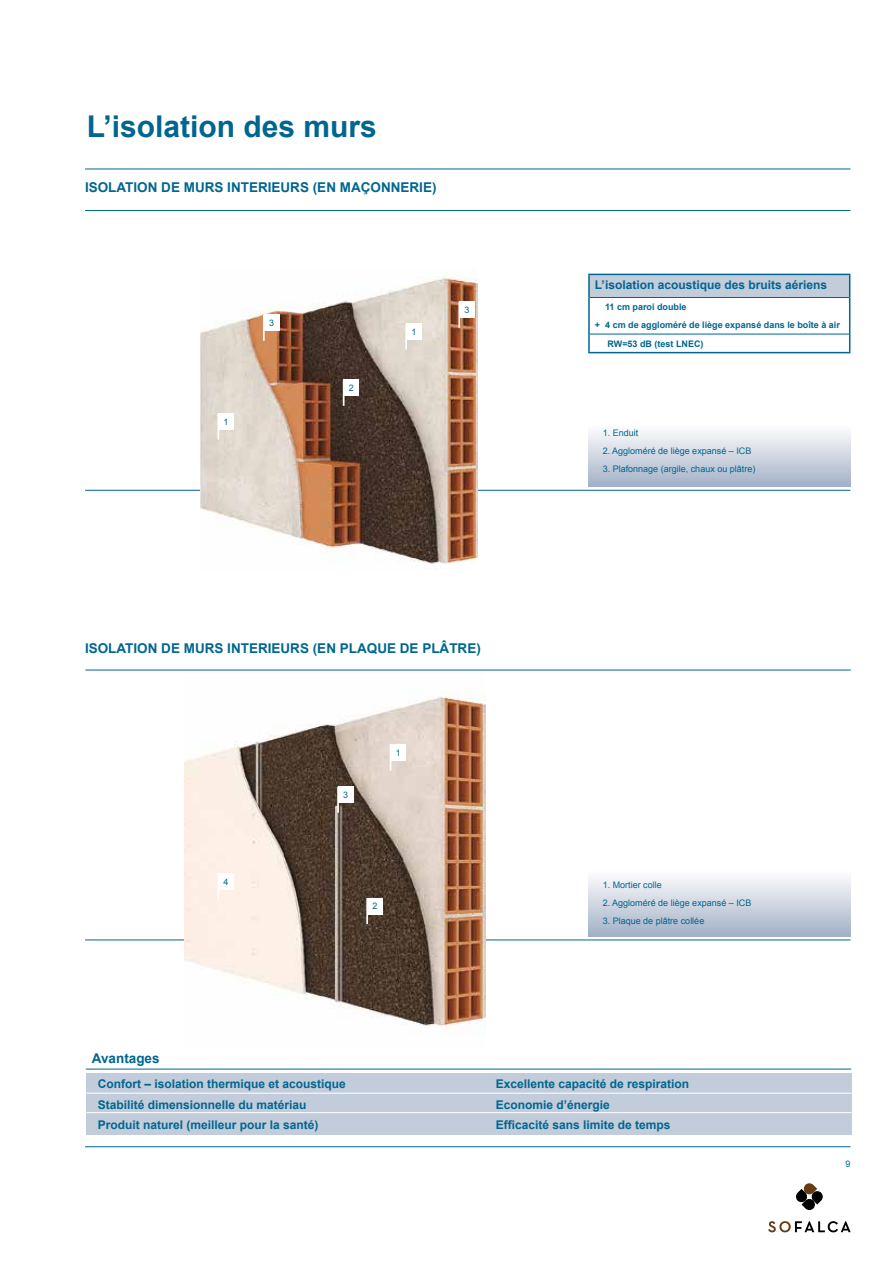
<style>
.page{position:relative;width:893px;height:1263px;background:#fff}
.page>*{position:absolute;margin:0;border:0;box-sizing:border-box;transform-origin:0 0}
.t1{font:700 30px "Arial";color:#00668f}
.t2{font:700 13.5px "Arial";color:#00668f}
.t3{font:700 12px "Arial";color:#00668f}
.t4{font:9px "Arial";color:#00668f}
.t5{font:700 9px "Arial";color:#00668f}
</style>
<div class="page">
<hr style="left:85px;top:1146px;width:765px;height:1px;background:#00668f">
<hr style="left:85px;top:169px;width:765px;height:1px;background:#00668f">
<svg style="left:768px;top:1221px;width:82px;height:11px"></svg>
<svg style="left:796px;top:1183px;width:27px;height:27px"></svg>
<div style="left:86px;top:1073px;width:765px;height:61px;background:#c3ccda"></div>
<hr style="left:86px;top:1069px;width:765px;height:1px;background:#00668f">
<hr style="left:85px;top:939px;width:765px;height:1px;background:#00668f">
<hr style="left:85px;top:490px;width:765px;height:1px;background:#00668f">
<hr style="left:85px;top:670px;width:766px;height:1px;background:#00668f">
<div style="left:588px;top:867px;width:262px;height:69px;background:linear-gradient(to bottom,#fff,#a3b1c7)"></div>
<div style="left:588px;top:422px;width:262px;height:64px;background:linear-gradient(to bottom,#fff,#a5b3c8)"></div>
<hr style="left:86px;top:1112px;width:765px;height:1px;background:#fff">
<hr style="left:86px;top:1093px;width:765px;height:1px;background:#fff">
<hr style="left:85px;top:210px;width:765px;height:1px;background:#00668f">
<img style="left:185px;top:692px;width:300px;height:338px">
<img style="left:200px;top:270px;width:277px;height:294px">
<div style="left:406px;top:324px;width:16px;height:16px;background:#fff"></div>
<hr style="left:405px;top:324px;width:2px;height:26px;background:#fff">
<div style="left:391px;top:745px;width:15px;height:16px;background:#fff"></div>
<svg style="left:390px;top:745px;width:1px;height:26px"></svg>
<div style="left:367px;top:898px;width:16px;height:16px;background:#fff"></div>
<hr style="left:366px;top:898px;width:2px;height:26px;background:#fff">
<div style="left:338px;top:787px;width:16px;height:16px;background:#fff"></div>
<hr style="left:337px;top:787px;width:2px;height:26px;background:#fff">
<div style="left:218px;top:873px;width:16px;height:16px;background:#fff"></div>
<hr style="left:217px;top:873px;width:2px;height:26px;background:#fff">
<div style="left:459px;top:302px;width:16px;height:16px;background:#fff"></div>
<hr style="left:458px;top:302px;width:2px;height:26px;background:#fff">
<div style="left:344px;top:380px;width:15px;height:16px;background:#fff"></div>
<svg style="left:343px;top:380px;width:1px;height:26px"></svg>
<div style="left:264px;top:315px;width:15px;height:16px;background:#fff"></div>
<hr style="left:263px;top:315px;width:2px;height:26px;background:#fff">
<div style="left:218px;top:414px;width:16px;height:16px;background:#fff"></div>
<hr style="left:217px;top:414px;width:2px;height:26px;background:#fff">
<div style="left:589px;top:274px;width:261px;height:23px;background:#c3ccda"></div>
<hr style="left:588px;top:274px;width:262px;height:1px;background:#00668f">
<hr style="left:588px;top:275px;width:2px;height:22px;background:#00668f">
<hr style="left:588px;top:297px;width:2px;height:37px;background:#00668f">
<svg style="left:588px;top:334px;width:2px;height:18px"></svg>
<hr style="left:590px;top:297px;width:259px;height:1px;background:#00668f">
<hr style="left:590px;top:334px;width:259px;height:1px;background:#00668f">
<svg style="left:849px;top:275px;width:1px;height:22px"></svg>
<hr style="left:849px;top:297px;width:1px;height:37px;background:#00668f">
<svg style="left:849px;top:334px;width:1px;height:18px"></svg>
<hr style="left:588px;top:352px;width:262px;height:1px;background:#00668f">
<h1 class="t1" style="left:87px;top:106px;width:292px">L’isolation des murs</h1>
<p class="t2" style="left:85px;top:178px;width:353px">ISOLATION DE MURS INTERIEURS (EN MAÇONNERIE)</p>
<p class="t4" style="left:224px;top:416px;width:6px">1</p>
<p class="t4" style="left:269px;top:317px;width:6px">3</p>
<p class="t4" style="left:349px;top:382px;width:6px">2</p>
<p class="t4" style="left:411px;top:326px;width:6px">1</p>
<p class="t4" style="left:465px;top:304px;width:6px">3</p>
<p class="t2" style="left:85px;top:639px;width:397px">ISOLATION DE MURS INTERIEURS (EN PLAQUE DE PLÂTRE)</p>
<p class="t4" style="left:224px;top:876px;width:6px">4</p>
<p class="t2" style="left:92px;top:1049px;width:69px">Avantages</p>
<p class="t4" style="left:343px;top:789px;width:6px">3</p>
<p class="t4" style="left:396px;top:747px;width:6px">1</p>
<p class="t4" style="left:372px;top:900px;width:6px">2</p>
<p class="t3" style="left:595px;top:277px;width:234px">L’isolation acoustique des bruits aériens</p>
<p class="t5" style="left:605px;top:301px;width:83px">11 cm paroi double</p>
<p class="t5" style="left:595px;top:319px;width:246px">+ 4 cm de aggloméré de liège expansé dans le boîte à air</p>
<p class="t5" style="left:607px;top:337px;width:98px">RW=53 dB (test LNEC)</p>
<p class="t4" style="left:603px;top:427px;width:37px">1. Enduit</p>
<p class="t4" style="left:603px;top:445px;width:150px">2. Aggloméré de liège expansé – I CB</p>
<p class="t4" style="left:603px;top:463px;width:154px">3. Plafonnage (argile, chaux ou plâtre)</p>
<p class="t4" style="left:603px;top:879px;width:61px">1. Mortier colle</p>
<p class="t4" style="left:603px;top:897px;width:150px">2. Aggloméré de liège expansé – I CB</p>
<p class="t4" style="left:603px;top:915px;width:103px">3. Plaque de plâtre collée</p>
<p class="t3" style="left:98px;top:1076px;width:250px">Confort – isolation thermique et acoustique</p>
<p class="t3" style="left:496px;top:1076px;width:195px">Excellente capacité de respiration</p>
<p class="t3" style="left:98px;top:1096px;width:210px">Stabilité dimensionnelle du matériau</p>
<p class="t3" style="left:496px;top:1096px;width:116px">Economie d’énergie</p>
<p class="t3" style="left:98px;top:1117px;width:222px">Produit naturel (meilleur pour la santé)</p>
<p class="t3" style="left:496px;top:1117px;width:176px">Efficacité sans limite de temps</p>
<p class="t4" style="left:845px;top:1158px;width:7px">9</p>
</div>
